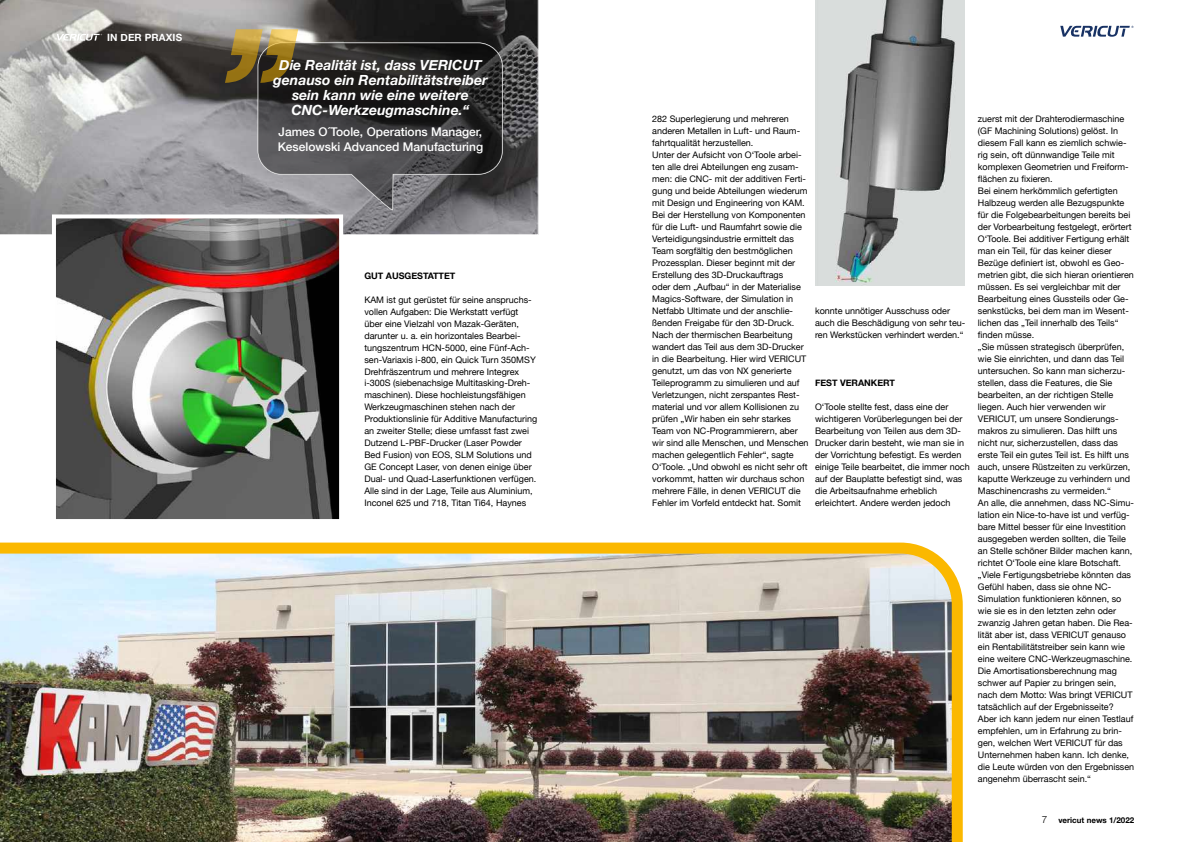
<style>
.page{position:relative;width:1191px;height:842px;background:#fff}
.page>*{position:absolute;margin:0;border:0;box-sizing:border-box;transform-origin:0 0}
.t1{font:italic 700 14px/15px "Helvetica Neue";color:#fff;text-align:center}
.t2{font:500 12px/15px "Helvetica Neue";color:#fff}
.t3{font:700 10px "Helvetica Neue";letter-spacing:.01em;color:#fff}
.t4{font:9px/12px "Helvetica Neue";color:#000}
.t5{font:700 9px "Helvetica Neue";color:#000}
.t6{font:700 8px "Helvetica Neue";color:#000}
.s1{font-weight:300;font-size:10px}
</style>
<div class="page">
<svg style="left:0;top:0;width:539px;height:235px;background:#858485"></svg>
<svg style="left:258px;top:43px;width:244px;height:168px;background:#444345"></svg>
<svg style="left:1060px;top:26px;width:73px;height:11px"></svg>
<svg style="left:57px;top:34px;width:45px;height:7px"></svg>
<img style="left:0;top:543px;width:962px;height:299px">
<img style="left:57px;top:219px;width:281px;height:299px">
<div style="left:52px;top:214px;width:291px;height:309px;border:4px solid #fff"></div>
<img style="left:815px;top:0;width:149px;height:286px">
<svg style="left:225px;top:29px;width:73px;height:54px;background:#856f37"></svg>
<p class="t3" style="left:107px;top:29px;width:77px">IN DER PRAXIS</p>
<h1 class="t1" style="left:273px;top:58px;width:216px">Die Realität ist, dass VERICUT genauso ein Rentabilitätstreiber sein kann wie eine weitere<br>CNC-Werkzeugmaschine.“</h1>
<h2 class="t2" style="left:278px;top:124px;width:207px">James O´Toole, Operations Manager,<br>Keselowski Advanced Manufacturing</h2>
<p class="t5" style="left:364px;top:268px;width:93px">GUT AUSGESTATTET</p>
<p class="t4" style="left:364px;top:293px;width:175px">KAM ist gut gerüstet für seine anspruchs&shy;vollen Aufgaben: Die Werkstatt verfügt über eine Vielzahl von Mazak-Geräten, darunter u. a. ein horizontales Bearbei&shy;tungszentrum HCN-5000, eine Fünf-Ach&shy;sen-Variaxis i-800, ein Quick Turn 350MSY Drehfräszentrum und mehrere Integrex i-300S (siebenachsige Multitasking-Dreh&shy;maschinen). Diese hochleistungsfähigen Werkzeugmaschinen stehen nach der Produktionslinie für Additive Manufacturing an zweiter Stelle; diese umfasst fast zwei Dutzend L-PBF-Drucker (Laser Powder Bed Fusion) von EOS, SLM Solutions und GE Concept Laser, von denen einige über Dual- und Quad-Laserfunktionen verfügen.<br>Alle sind in der Lage, Teile aus Aluminium, Inconel 625 und 718, Titan Ti64, Haynes</p>
<p class="t4" style="left:652px;top:113px;width:158px">282 Superlegierung und mehreren anderen Metallen in Luft- und Raum&shy;fahrtqualität herzustellen.<br>Unter der Aufsicht von O‘Toole arbei&shy;ten alle drei Abteilungen eng zusam&shy;men: die CNC- mit der additiven Ferti&shy;gung und beide Abteilungen wiederum mit Design und Engineering von KAM.<br>Bei der Herstellung von Komponenten für die Luft- und Raumfahrt sowie die Verteidigungsindustrie ermittelt das Team sorgfältig den bestmöglichen Prozessplan. Dieser beginnt mit der Erstellung des 3D-Druckauftrags<br>oder dem „Aufbau“ in der Materialise Magics-Software, der Simulation in Netfabb Ultimate und der anschlie&shy;ßenden Freigabe für den 3D-Druck.<br>Nach der thermischen Bearbeitung wandert das Teil aus dem 3D-Drucker in die Bearbeitung. Hier wird VERICUT genutzt, um das von NX generierte Teileprogramm zu simulieren und auf Verletzungen, nicht zerspantes Rest&shy;material und vor allem Kollisionen zu prüfen „Wir haben ein sehr starkes Team von NC-Programmierern, aber wir sind alle Menschen, und Menschen machen gelegentlich Fehler“, sagte O‘Toole. „Und obwohl es nicht sehr oft vorkommt, hatten wir durchaus schon mehrere Fälle, in denen VERICUT die Fehler im Vorfeld entdeckt hat. Somit</p>
<p class="t4" style="left:978px;top:113px;width:158px">zuerst mit der Drahterodiermaschine (GF Machining Solutions) gelöst. In diesem Fall kann es ziemlich schwie&shy;rig sein, oft dünnwandige Teile mit komplexen Geometrien und Freiform&shy;flächen zu fixieren.<br>Bei einem herkömmlich gefertigten Halbzeug werden alle Bezugspunkte für die Folgebearbeitungen bereits bei der Vorbearbeitung festgelegt, erörtert O‘Toole. Bei additiver Fertigung erhält man ein Teil, für das keiner dieser Bezüge definiert ist, obwohl es Geo&shy;metrien gibt, die sich hieran orientieren müssen. Es sei vergleichbar mit der Bearbeitung eines Gussteils oder Ge&shy;senkstücks, bei dem man im Wesent&shy;lichen das „Teil innerhalb des Teils“ finden müsse.<br>„Sie müssen strategisch überprüfen, wie Sie einrichten, und dann das Teil untersuchen. So kann man sicherzu&shy;stellen, dass die Features, die Sie bearbeiten, an der richtigen Stelle liegen. Auch hier verwenden wir VERICUT, um unsere Sondierungs&shy;makros zu simulieren. Das hilft uns nicht nur, sicherzustellen, dass das erste Teil ein gutes Teil ist. Es hilft uns auch, unsere Rüstzeiten zu verkürzen, kaputte Werkzeuge zu verhindern und Maschinencrashs zu vermeiden.“<br>An alle, die annehmen, dass NC-Simu&shy;lation ein Nice-to-have ist und verfüg&shy;bare Mittel besser für eine Investition ausgegeben werden sollten, die Teile an Stelle schöner Bilder machen kann, richtet O‘Toole eine klare Botschaft. „Viele Fertigungsbetriebe könnten das Gefühl haben, dass sie ohne NC-Simulation funktionieren können, so wie sie es in den letzten zehn oder zwanzig Jahren getan haben. Die Rea&shy;lität aber ist, dass VERICUT genauso ein Rentabilitätstreiber sein kann wie eine weitere CNC-Werkzeugmaschine.<br>Die Amortisationsberechnung mag schwer auf Papier zu bringen sein, nach dem Motto: Was bringt VERICUT tatsächlich auf der Ergebnisseite?<br>Aber ich kann jedem nur einen Testlauf empfehlen, um in Erfahrung zu brin&shy;gen, welchen Wert VERICUT für das Unternehmen haben kann. Ich denke, die Leute würden von den Ergebnissen angenehm überrascht sein.“</p>
<p class="t4" style="left:815px;top:305px;width:152px">konnte unnötiger Ausschuss oder auch die Beschädigung von sehr teu&shy;ren Werkstücken verhindert werden.“</p>
<p class="t5" style="left:815px;top:376px;width:82px">FEST VERANKERT</p>
<p class="t4" style="left:815px;top:401px;width:156px">O‘Toole stellte fest, dass eine der wichtigeren Vorüberlegungen bei der Bearbeitung von Teilen aus dem 3D-Drucker darin besteht, wie man sie in der Vorrichtung befestigt. Es werden einige Teile bearbeitet, die immer noch auf der Bauplatte befestigt sind, was die Arbeitsaufnahme erheblich erleichtert. Andere werden jedoch</p>
<p class="t6" style="left:1041px;top:814px;width:94px"><span class="s1">7</span> vericut news 1/2022</p>
</div>
